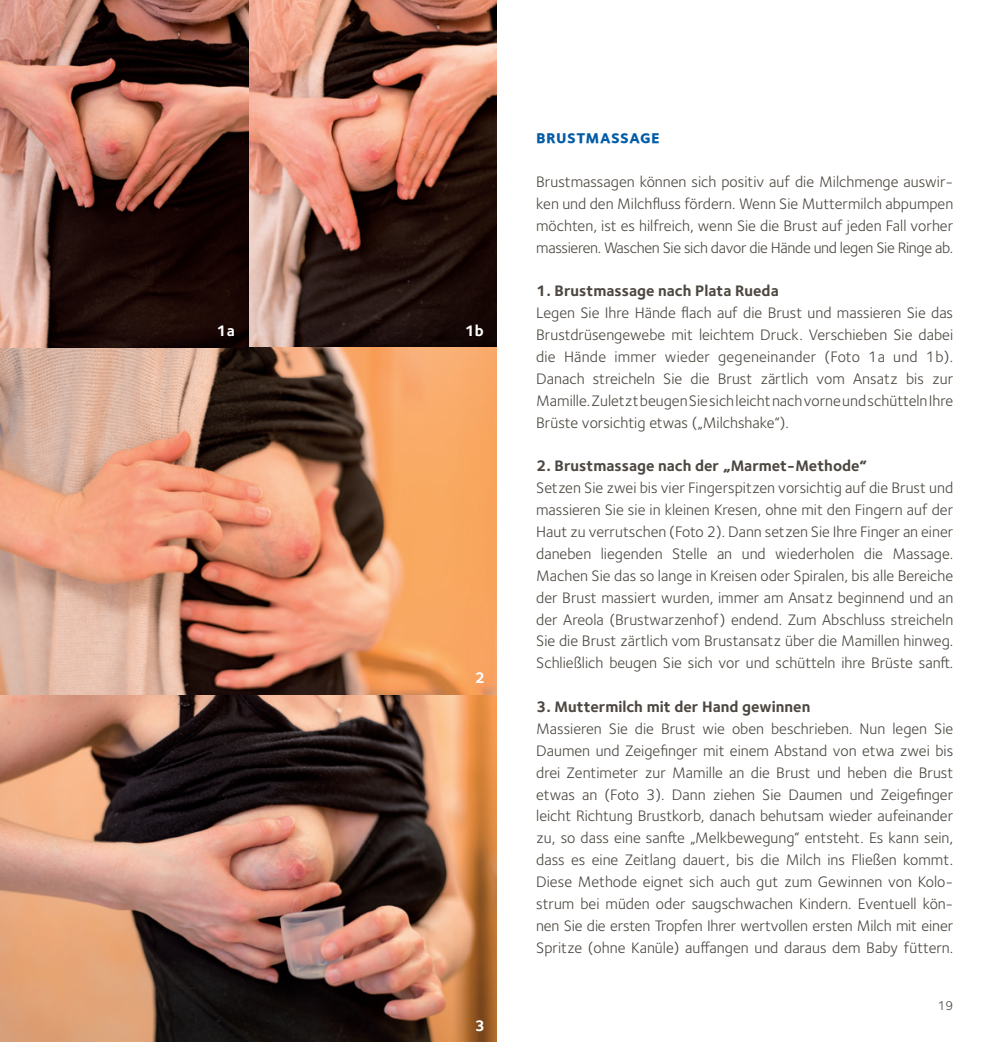
<style>
.page{position:relative;width:993px;height:1042px;background:#fff}
.page>*{position:absolute;margin:0;border:0;box-sizing:border-box;transform-origin:0 0}
.t1{font:18.38px "Foundry Sterling Bold Expert";letter-spacing:.02em;color:#015ba7}
.t2{font:15.75px/21.9px "Foundry Sterling OT2";color:#4c4740;text-align:justify}
.t3{font:700 15.75px "Foundry Sterling OT2";color:#4c4740}
.t4{font:700 15.75px "Foundry Sterling OT2";color:#fff}
.t5{font:13.12px "Foundry Sterling OT2";color:#4c4740}
</style>
<div class="page">
<img style="left:0;top:0;width:496px;height:1042px">
<p class="t4" style="left:216px;top:318px;width:20px">1a</p>
<p class="t4" style="left:464px;top:318px;width:21px">1b</p>
<p class="t4" style="left:474px;top:665px;width:12px">2</p>
<p class="t4" style="left:474px;top:1012px;width:12px">3</p>
<p class="t1" style="left:536px;top:126px;width:125px">brustmassage</p>
<p class="t2" style="left:536px;top:170px;width:418px">Brustmassagen können sich positiv auf die Milchmenge auswir&shy;ken und den Milchfluss fördern. Wenn Sie Muttermilch abpumpen möchten, ist es hilfreich, wenn Sie die Brust auf jeden Fall vorher massieren. Waschen Sie sich davor die Hände und legen Sie Ringe ab.</p>
<p class="t3" style="left:536px;top:278px;width:244px">1. Brustmassage nach Plata Rueda</p>
<p class="t2" style="left:536px;top:301px;width:418px">Legen Sie Ihre Hände flach auf die Brust und massieren Sie das Brustdrüsengewebe mit leichtem Druck. Verschieben Sie dabei die Hände immer wieder gegeneinander (Foto 1a und 1b).<br>Danach streicheln Sie die Brust zärtlich vom Ansatz bis zur Mamille. Zuletzt beugen Sie sich leicht nach vorne und schütteln Ihre Brüste vorsichtig etwas („Milchshake“).</p>
<p class="t3" style="left:536px;top:453px;width:332px">2. Brustmassage nach der „Marmet-Methode“</p>
<p class="t2" style="left:536px;top:476px;width:418px">Setzen Sie zwei bis vier Fingerspitzen vorsichtig auf die Brust und massieren Sie sie in kleinen Kresen, ohne mit den Fingern auf der Haut zu verrutschen (Foto 2). Dann setzen Sie Ihre Finger an einer daneben liegenden Stelle an und wiederholen die Massage.<br>Machen Sie das so lange in Kreisen oder Spiralen, bis alle Bereiche der Brust massiert wurden, immer am Ansatz beginnend und an der Areola (Brustwarzenhof) endend. Zum Abschluss streicheln Sie die Brust zärtlich vom Brustansatz über die Mamillen hinweg.<br>Schließlich beugen Sie sich vor und schütteln ihre Brüste sanft.</p>
<p class="t3" style="left:536px;top:694px;width:275px">3. Muttermilch mit der Hand gewinnen</p>
<p class="t2" style="left:536px;top:716px;width:418px">Massieren Sie die Brust wie oben beschrieben. Nun legen Sie Daumen und Zeigefinger mit einem Abstand von etwa zwei bis drei Zentimeter zur Mamille an die Brust und heben die Brust etwas an (Foto 3). Dann ziehen Sie Daumen und Zeigefinger leicht Richtung Brustkorb, danach behutsam wieder aufeinander zu, so dass eine sanfte „Melkbewegung“ entsteht. Es kann sein, dass es eine Zeitlang dauert, bis die Milch ins Fließen kommt.<br>Diese Methode eignet sich auch gut zum Gewinnen von Kolo&shy;strum bei müden oder saugschwachen Kindern. Eventuell kön&shy;nen Sie die ersten Tropfen Ihrer wertvollen ersten Milch mit einer Spritze (ohne Kanüle) auffangen und daraus dem Baby füttern.</p>
<p class="t5" style="left:937px;top:996px;width:17px">19</p>
</div>
